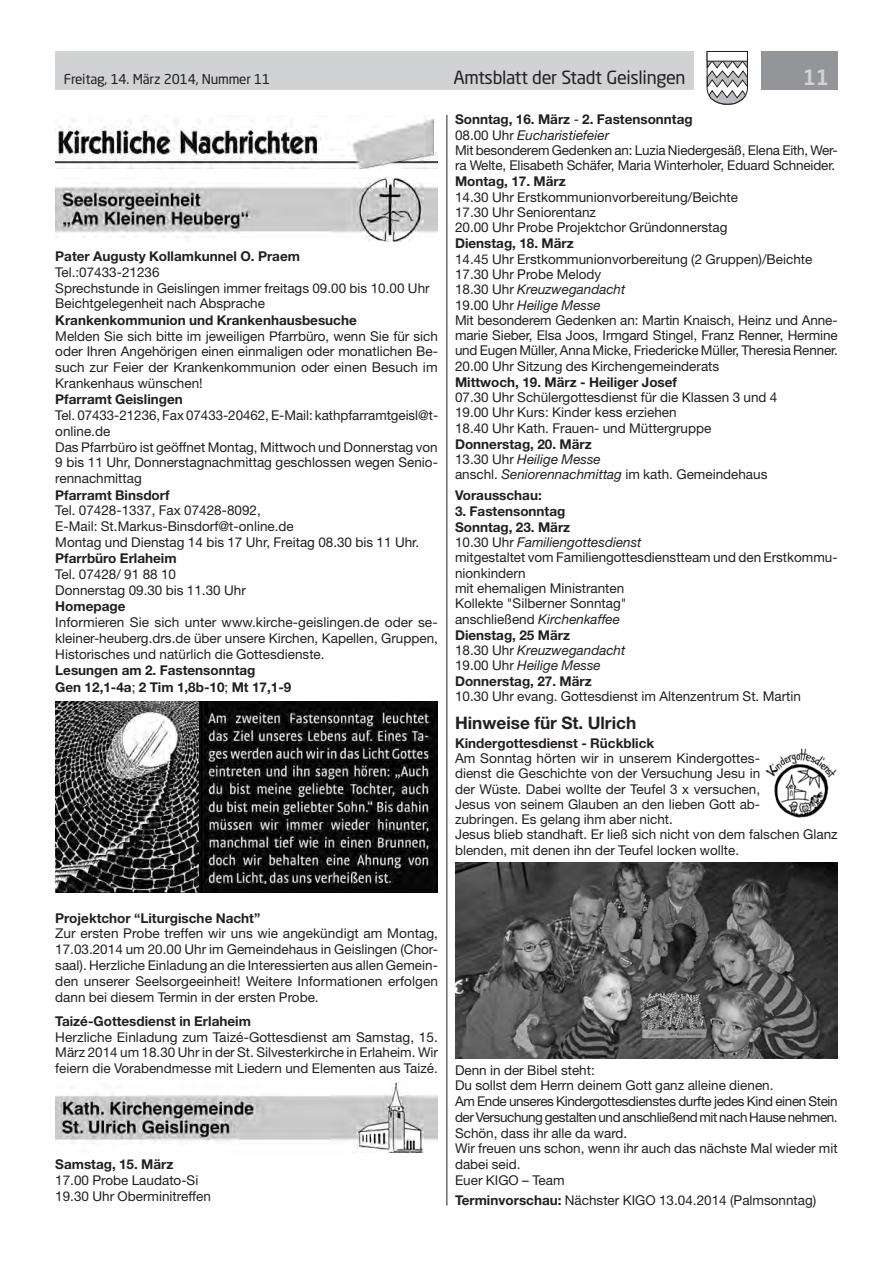
<style>
.page{position:relative;width:893px;height:1263px;background:#fff}
.page>*{position:absolute;margin:0;border:0;box-sizing:border-box;transform-origin:0 0}
.t1{font:500 21px "Neo Sans Std";color:#d1d2d4}
.t2{font:18px "Neo Sans Std";letter-spacing:-.02em;color:#231f20}
.t3{font:700 17.25px "Helvetica Neue LT Std";color:#231f20}
.t4{font:13.5px/15.8px "Helvetica Neue LT Std";color:#231f20}
.t5{font:700 13.5px/16.5px "Helvetica Neue LT Std";color:#231f20}
.t6{font:13.5px "Neo Sans Std";letter-spacing:-.015em;color:#231f20}
.s1{font-weight:700}
.s2{font-style:italic}
.s3{font-weight:400}
</style>
<div class="page">
<div style="left:55px;top:51px;width:639px;height:38px;background:#d1d2d4"></div>
<div style="left:761px;top:51px;width:77px;height:38px;background:#939598"></div>
<svg style="left:706px;top:51px;width:42px;height:54px"></svg>
<div style="left:707px;top:51px;width:41px;height:10px;background:#fff;border:1px solid #231f20"></div>
<hr style="left:446px;top:115px;width:1px;height:1090px;background:#231f20">
<img style="left:455px;top:863px;width:383px;height:196px">
<img style="left:55px;top:118px;width:383px;height:50px">
<img style="left:55px;top:178px;width:383px;height:63px">
<img style="left:55px;top:1083px;width:383px;height:70px">
<img style="left:55px;top:702px;width:145px;height:190px">
<img style="left:200px;top:702px;width:238px;height:190px">
<img style="left:765px;top:748px;width:72px;height:70px">
<p class="t6" style="left:64px;top:71px;width:208px">Freitag, 14. März 2014, Nummer 11</p>
<h2 class="t2" style="left:453px;top:66px;width:234px">Amtsblatt der Stadt Geislingen</h2>
<h1 class="t1" style="left:803px;top:64px;width:28px">11</h1>
<p class="t4" style="left:455px;top:112px;width:384px;line-height:15.3px"><span class="s1">Sonntag, 16. März</span> - <span class="s1">2. Fastensonntag<br></span>08.00 Uhr <span class="s2">Eucharistiefeier<br></span>Mit besonderem Gedenken an: Luzia Niedergesäß, Elena Eith, Wer&shy;ra Welte, Elisabeth Schäfer, Maria Winterholer, Eduard Schneider.</p>
<p class="t5" style="left:455px;top:173px;width:112px">Montag, 17. März</p>
<p class="t4" style="left:455px;top:189px;width:285px;line-height:15.3px">14.30 Uhr Erstkommunionvorbereitung/Beichte<br>17.30 Uhr Seniorentanz<br>20.00 Uhr Probe Projektchor Gründonnerstag</p>
<p class="t5" style="left:455px;top:235px;width:120px">Dienstag, 18. März</p>
<p class="t4" style="left:455px;top:251px;width:384px;line-height:15.3px">14.45 Uhr Erstkommunionvorbereitung (2 Gruppen)/Beichte 17.30 Uhr Probe Melody<br>18.30 Uhr <span class="s2">Kreuzwegandacht<br></span>19.00 Uhr <span class="s2">Heilige Messe<br></span>Mit besonderem Gedenken an: Martin Knaisch, Heinz und Anne&shy;marie Sieber, Elsa Joos, Irmgard Stingel, Franz Renner, Hermine und Eugen Müller, Anna Micke, Friedericke Müller, Theresia Renner.<br>20.00 Uhr Sitzung des Kirchengemeinderats</p>
<p class="t5" style="left:455px;top:373px;width:224px">Mittwoch, 19. März - Heiliger Josef</p>
<p class="t4" style="left:455px;top:389px;width:324px;line-height:15.3px">07.30 Uhr Schülergottesdienst für die Klassen 3 und 4<br>19.00 Uhr Kurs: Kinder kess erziehen<br>18.40 Uhr Kath. Frauen- und Müttergruppe</p>
<p class="t4" style="left:455px;top:436px;width:314px;line-height:15.3px"><span class="s1">Donnerstag, 20. März<br></span>13.30 Uhr <span class="s2">Heilige Messe<br></span>anschl. <span class="s2">Seniorennachmittag</span> im kath. Gemeindehaus</p>
<p class="t5" style="left:455px;top:486px;width:88px">Vorausschau:</p>
<p class="t4" style="left:455px;top:503px;width:384px"><span class="s1">3. Fastensonntag<br>Sonntag, 23. März<br></span>10.30 Uhr <span class="s2">Familiengottesdienst<br></span>mitgestaltet vom Familiengottesdienstteam und den Erstkommu&shy;nionkindern<br>mit ehemaligen Ministranten<br>Kollekte "Silberner Sonntag"<br>anschließend <span class="s2">Kirchenkaffee<br></span><span class="s1">Dienstag, 25 März<br></span>18.30 Uhr <span class="s2">Kreuzwegandacht<br></span>19.00 Uhr <span class="s2">Heilige Messe<br></span><span class="s1">Donnerstag, 27. März</span></p>
<p class="t4" style="left:455px;top:688px;width:347px">10.30 Uhr evang. Gottesdienst im Altenzentrum St. Martin</p>
<p class="t3" style="left:455px;top:713px;width:183px">Hinweise für St. Ulrich</p>
<p class="t5" style="left:455px;top:734px;width:201px">Kindergottesdienst - Rückblick</p>
<p class="t4" style="left:455px;top:750px;width:384px;line-height:15.3px">Am Sonntag hörten wir in unserem Kindergottes-<br>dienst die Geschichte von der Versuchung Jesu in<br>der Wüste. Dabei wollte der Teufel 3 x versuchen,<br>Jesus von seinem Glauben an den lieben Gott ab-<br>zubringen. Es gelang ihm aber nicht.<br>Jesus blieb standhaft. Er ließ sich nicht von dem falschen Glanz blenden, mit denen ihn der Teufel locken wollte.</p>
<p class="t5" style="left:55px;top:248px;width:246px">Pater Augusty Kollamkunnel O. Praem</p>
<p class="t4" style="left:55px;top:264px;width:376px">Tel.:07433-21236<br>Sprechstunde in Geislingen immer freitags 09.00 bis 10.00 Uhr<br>Beichtgelegenheit nach Absprache</p>
<p class="t5" style="left:55px;top:312px;width:303px">Krankenkommunion und Krankenhausbesuche</p>
<p class="t4" style="left:55px;top:328px;width:384px;text-align:justify">Melden Sie sich bitte im jeweiligen Pfarrbüro, wenn Sie für sich oder Ihren Angehörigen einen einmaligen oder monatlichen Be&shy;such zur Feier der Krankenkommunion oder einen Besuch im Krankenhaus wünschen!</p>
<p class="t5" style="left:55px;top:391px;width:129px">Pfarramt Geislingen</p>
<p class="t4" style="left:55px;top:407px;width:384px">Tel. 07433-21236, Fax 07433-20462, E-Mail: kathpfarramtgeisl@t&shy;online.de<br>Das Pfarrbüro ist geöffnet Montag, Mittwoch und Donnerstag von 9 bis 11 Uhr, Donnerstagnachmittag geschlossen wegen Senio&shy;rennachmittag</p>
<p class="t5" style="left:55px;top:486px;width:116px">Pfarramt Binsdorf</p>
<p class="t4" style="left:55px;top:503px;width:366px">Tel. 07428-1337, Fax 07428-8092,<br>E-Mail: St.Markus-Binsdorf@t-online.de<br>Montag und Dienstag 14 bis 17 Uhr, Freitag 08.30 bis 11 Uhr.</p>
<p class="t5" style="left:55px;top:550px;width:123px">Pfarrbüro Erlaheim</p>
<p class="t4" style="left:55px;top:566px;width:192px">Tel. 07428/ 91 88 10<br>Donnerstag 09.30 bis 11.30 Uhr</p>
<p class="t5" style="left:55px;top:598px;width:72px">Homepage</p>
<p class="t4" style="left:55px;top:614px;width:384px;text-align:justify">Informieren Sie sich unter www.kirche-geislingen.de oder se&shy;kleiner-heuberg.drs.de über unsere Kirchen, Kapellen, Gruppen, Historisches und natürlich die Gottesdienste.</p>
<p class="t5" style="left:55px;top:662px;width:238px">Lesungen am 2. Fastensonntag<br>Gen 12,1-4a<span class="s3">;</span> 2 Tim 1,8b-10<span class="s3">;</span> Mt 17,1-9</p>
<p class="t5" style="left:55px;top:909px;width:207px">Projektchor “Liturgische Nacht”</p>
<p class="t4" style="left:55px;top:926px;width:384px;text-align:justify">Zur ersten Probe treffen wir uns wie angekündigt am Montag, 17.03.2014 um 20.00 Uhr im Gemeindehaus in Geislingen (Chor&shy;saal). Herzliche Einladung an die Interessierten aus allen Gemein&shy;den unserer Seelsorgeeinheit! Weitere Informationen erfolgen dann bei diesem Termin in der ersten Probe.</p>
<p class="t5" style="left:55px;top:1012px;width:197px">Taizé-Gottesdienst in Erlaheim</p>
<p class="t4" style="left:55px;top:1029px;width:384px;text-align:justify">Herzliche Einladung zum Taizé-Gottesdienst am Samstag, 15.<br>März 2014 um 18.30 Uhr in der St. Silvesterkirche in Erlaheim. Wir feiern die Vorabendmesse mit Liedern und Elementen aus Taizé.</p>
<p class="t5" style="left:55px;top:1156px;width:120px">Samstag, 15. März</p>
<p class="t4" style="left:55px;top:1172px;width:157px">17.00 Probe Laudato-Si<br>19.30 Uhr Oberminitreffen</p>
<p class="t4" style="left:455px;top:1062px;width:384px">Denn in der Bibel steht:<br>Du sollst dem Herrn deinem Gott ganz alleine dienen.<br>Am Ende unseres Kindergottesdienstes durfte jedes Kind einen Stein der Versuchung gestalten und anschließend mit nach Hause nehmen.<br>Schön, dass ihr alle da ward.<br>Wir freuen uns schon, wenn ihr auch das nächste Mal wieder mit dabei seid.<br>Euer KIGO – Team</p>
<p class="t4" style="left:455px;top:1192px;width:363px"><span class="s1">Terminvorschau:</span> Nächster KIGO 13.04.2014 (Palmsonntag)</p>
</div>
